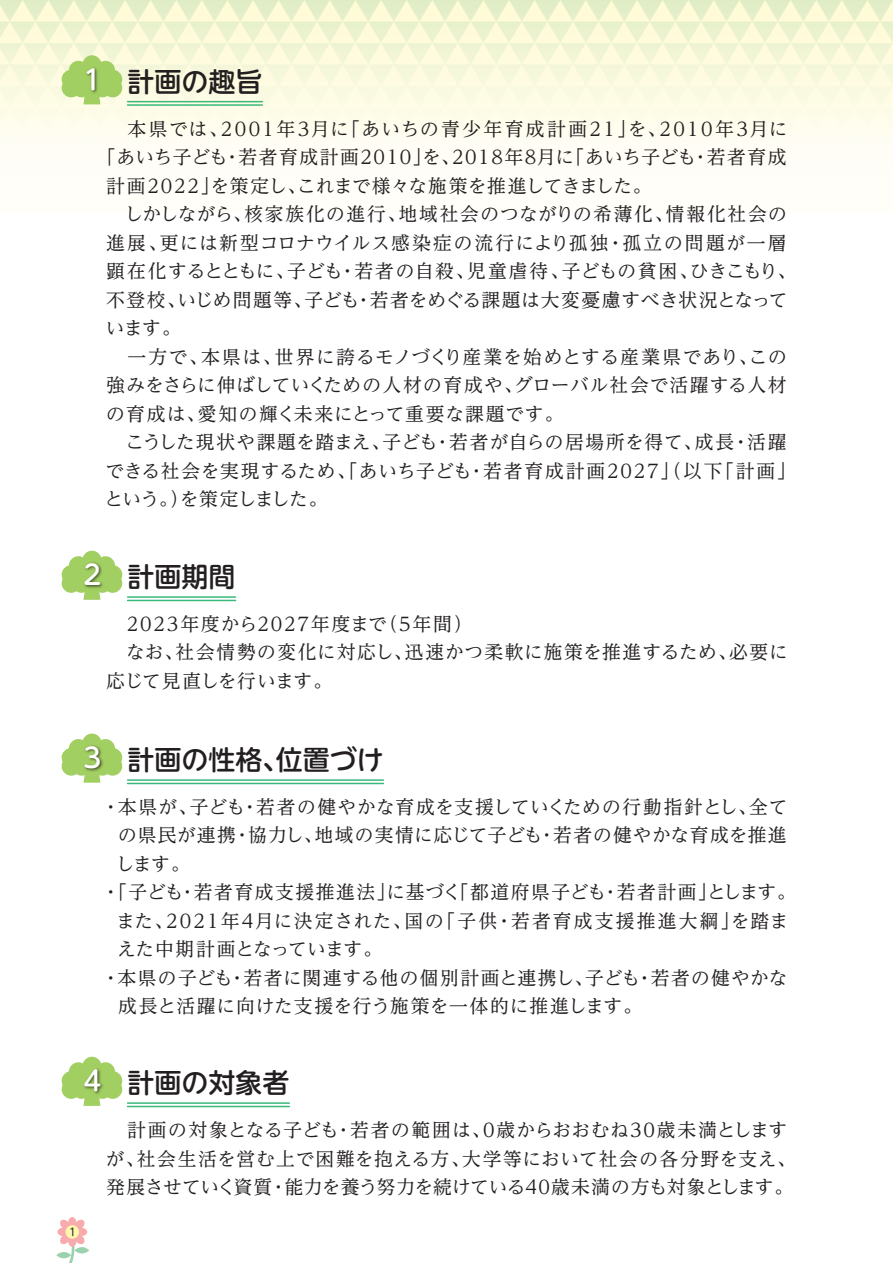
<style>
.page{position:relative;width:893px;height:1263px;background:#fff}
.page>*{position:absolute;margin:0;border:0;box-sizing:border-box;transform-origin:0 0}
.t1{font:500 27px "UD Shin M Go Pro";color:#231f20}
.t2{font:500 27px "UD Shin M Go Pro";color:#fff}
.t3{font:18.75px "UD Reimin Pro";letter-spacing:.05em;color:#231f20}
.t4{font:18.75px/28.5px "UD Reimin Pro";letter-spacing:.03em;color:#231f20}
.t5{font:18.75px "UD Reimin Pro";letter-spacing:.085em;color:#231f20}
.t6{font:18.75px "UD Reimin Pro";letter-spacing:.015em;color:#231f20}
.t7{font:18.75px "UD Reimin Pro";letter-spacing:.13em;color:#231f20}
.t8{font:18.75px "UD Reimin Pro";letter-spacing:.07em;color:#231f20}
.t9{font:18.75px "UD Reimin Pro";letter-spacing:.025em;color:#231f20}
.t10{font:18.75px "UD Reimin Pro";letter-spacing:.12em;color:#231f20}
.t11{font:18.75px "UD Reimin Pro";letter-spacing:.08em;color:#231f20}
.t12{font:18.75px "UD Reimin Pro";letter-spacing:.1em;color:#231f20}
.t13{font:18.75px "UD Reimin Pro";letter-spacing:-.01em;color:#231f20}
.t14{font:18.75px "UD Reimin Pro";letter-spacing:-.04em;color:#231f20}
.t15{font:18.75px "UD Reimin Pro";letter-spacing:-.025em;color:#231f20}
.t16{font:10.5px "UD Shin M Go Pro";color:#231f20}
.s1{color:#fff}
</style>
<div class="page">
<svg style="left:0;top:0;width:893px;height:144px;background:#f8f8dd"></svg>
<svg style="left:56px;top:1219px;width:33px;height:44px"></svg>
<div style="left:66px;top:1225px;width:13px;height:14px;background:#fff8ae;border-radius:50%"></div>
<div style="left:82px;top:55px;width:20px;height:19px;background:#a2cf62;border-radius:50%"></div>
<div style="left:69px;top:61px;width:19px;height:19px;background:#a2cf62;border-radius:50%"></div>
<div style="left:96px;top:61px;width:19px;height:19px;background:#a2cf62;border-radius:50%"></div>
<div style="left:62px;top:70px;width:19px;height:19px;background:#a2cf62;border-radius:50%"></div>
<div style="left:103px;top:70px;width:19px;height:19px;background:#a2cf62;border-radius:50%"></div>
<div style="left:72px;top:78px;width:19px;height:19px;background:#a2cf62;border-radius:50%"></div>
<div style="left:62px;top:78px;width:19px;height:19px;background:#a2cf62;border-radius:50%"></div>
<div style="left:103px;top:78px;width:19px;height:19px;background:#a2cf62;border-radius:50%"></div>
<img style="left:81px;top:67px;width:26px;height:37px">
<div style="left:82px;top:551px;width:20px;height:19px;background:#a2cf62;border-radius:50%"></div>
<div style="left:69px;top:556px;width:19px;height:19px;background:#a2cf62;border-radius:50%"></div>
<div style="left:96px;top:556px;width:19px;height:19px;background:#a2cf62;border-radius:50%"></div>
<div style="left:62px;top:565px;width:19px;height:19px;background:#a2cf62;border-radius:50%"></div>
<div style="left:103px;top:565px;width:19px;height:19px;background:#a2cf62;border-radius:50%"></div>
<div style="left:72px;top:574px;width:19px;height:19px;background:#a2cf62;border-radius:50%"></div>
<div style="left:62px;top:574px;width:19px;height:19px;background:#a2cf62;border-radius:50%"></div>
<div style="left:103px;top:574px;width:19px;height:19px;background:#a2cf62;border-radius:50%"></div>
<img style="left:81px;top:562px;width:26px;height:38px">
<svg style="left:82px;top:733px;width:20px;height:20px"></svg>
<div style="left:82px;top:739px;width:20px;height:19px;background:#a2cf62;border-radius:50%"></div>
<div style="left:69px;top:739px;width:19px;height:19px;background:#a2cf62;border-radius:50%"></div>
<div style="left:96px;top:739px;width:19px;height:19px;background:#a2cf62;border-radius:50%"></div>
<div style="left:62px;top:748px;width:19px;height:19px;background:#a2cf62;border-radius:50%"></div>
<div style="left:103px;top:748px;width:19px;height:19px;background:#a2cf62;border-radius:50%"></div>
<div style="left:72px;top:756px;width:19px;height:20px;background:#a2cf62;border-radius:50%"></div>
<div style="left:62px;top:756px;width:19px;height:20px;background:#a2cf62;border-radius:50%"></div>
<div style="left:103px;top:756px;width:19px;height:20px;background:#a2cf62;border-radius:50%"></div>
<svg style="left:83px;top:782px;width:17px;height:1px"></svg>
<img style="left:81px;top:745px;width:26px;height:37px">
<div style="left:82px;top:1057px;width:20px;height:19px;background:#a2cf62;border-radius:50%"></div>
<div style="left:69px;top:1062px;width:19px;height:19px;background:#a2cf62;border-radius:50%"></div>
<div style="left:96px;top:1062px;width:19px;height:19px;background:#a2cf62;border-radius:50%"></div>
<div style="left:62px;top:1071px;width:19px;height:19px;background:#a2cf62;border-radius:50%"></div>
<div style="left:103px;top:1071px;width:19px;height:19px;background:#a2cf62;border-radius:50%"></div>
<div style="left:72px;top:1080px;width:19px;height:19px;background:#a2cf62;border-radius:50%"></div>
<div style="left:62px;top:1080px;width:19px;height:19px;background:#a2cf62;border-radius:50%"></div>
<div style="left:103px;top:1080px;width:19px;height:19px;background:#a2cf62;border-radius:50%"></div>
<img style="left:81px;top:1068px;width:26px;height:38px">
<hr style="left:128px;top:101px;width:134px;height:1px;background:#39b97a">
<hr style="left:128px;top:104px;width:134px;height:2px;background:#39b97a">
<hr style="left:128px;top:596px;width:108px;height:2px;background:#39b97a">
<hr style="left:128px;top:600px;width:108px;height:1px;background:#39b97a">
<hr style="left:128px;top:779px;width:255px;height:2px;background:#39b97a">
<hr style="left:128px;top:783px;width:255px;height:1px;background:#39b97a">
<hr style="left:128px;top:1102px;width:161px;height:2px;background:#39b97a">
<hr style="left:128px;top:1106px;width:161px;height:1px;background:#39b97a">
<h1 class="t1" style="left:83px;top:60px;width:180px"><span class="s1">1</span> 計画の趣旨</h1>
<p class="t7" style="left:106px;top:113px;width:683px">　本県では、2001年3月に「あいちの青少年育成計画21」を、2010年3月に</p>
<p class="t5" style="left:97px;top:142px;width:691px">「あいち子ども･若者育成計画2010」を、2018年8月に「あいち子ども･若者育成</p>
<p class="t6" style="left:106px;top:170px;width:547px">計画2022」を策定し、これまで様々な施策を推進してきました。</p>
<p class="t11" style="left:124px;top:199px;width:664px">しかしながら、核家族化の進行、地域社会のつながりの希薄化、情報化社会の</p>
<p class="t5" style="left:106px;top:227px;width:682px">進展、更には新型コロナウイルス感染症の流行により孤独・孤立の問題が一層</p>
<p class="t6" style="left:106px;top:256px;width:691px">顕在化するとともに、子ども・若者の自殺、児童虐待、子どもの貧困、ひきこもり、</p>
<p class="t9" style="left:106px;top:284px;width:683px">不登校、いじめ問題等、子ども・若者をめぐる課題は大変憂慮すべき状況となって</p>
<p class="t3" style="left:106px;top:313px;width:77px">います。</p>
<p class="t3" style="left:106px;top:341px;width:682px">　一方で、本県は、世界に誇るモノづくり産業を始めとする産業県であり、この</p>
<p class="t3" style="left:106px;top:370px;width:682px">強みをさらに伸ばしていくための人材の育成や、グローバル社会で活躍する人材</p>
<p class="t3" style="left:106px;top:398px;width:459px">の育成は、愛知の輝く未来にとって重要な課題です。</p>
<p class="t4" style="left:125px;top:427px;width:663px">こうした現状や課題を踏まえ、子ども･若者が自らの居場所を得て、成長・活躍</p>
<p class="t8" style="left:105px;top:455px;width:692px">できる社会を実現するため、「あいち子ども･若者育成計画2027」（以下「計画」</p>
<p class="t14" style="left:104px;top:484px;width:225px">という。）を策定しました。</p>
<h1 class="t2" style="left:83px;top:553px;width:19px">2</h1>
<h1 class="t1" style="left:128px;top:555px;width:109px">計画期間</h1>
<p class="t12" style="left:106px;top:609px;width:368px">　2023年度から2027年度まで（5年間）</p>
<p class="t3" style="left:126px;top:637px;width:663px">なお、社会情勢の変化に対応し、迅速かつ柔軟に施策を推進するため、必要に</p>
<p class="t15" style="left:106px;top:666px;width:228px">応じて見直しを行います。</p>
<h1 class="t2" style="left:83px;top:736px;width:19px">3</h1>
<h1 class="t1" style="left:128px;top:738px;width:258px">計画の性格、位置づけ</h1>
<p class="t3" style="left:102px;top:791px;width:687px">・本県が、子ども・若者の健やかな育成を支援していくための行動指針とし、全て</p>
<p class="t3" style="left:118px;top:820px;width:670px">の県民が連携･協力し、地域の実情に応じて子ども･若者の健やかな育成を推進</p>
<p class="t3" style="left:115px;top:848px;width:76px">します。</p>
<p class="t5" style="left:102px;top:877px;width:696px">・「子ども･若者育成支援推進法」に基づく「都道府県子ども･若者計画」とします。</p>
<p class="t10" style="left:117px;top:905px;width:673px">また、2021年4月に決定された、国の「子供・若者育成支援推進大綱」を踏ま</p>
<p class="t13" style="left:117px;top:934px;width:267px">えた中期計画となっています。</p>
<p class="t3" style="left:102px;top:962px;width:687px">・本県の子ども・若者に関連する他の個別計画と連携し、子ども・若者の健やかな</p>
<p class="t3" style="left:118px;top:991px;width:525px">成長と活躍に向けた支援を行う施策を一体的に推進します。</p>
<h1 class="t2" style="left:83px;top:1059px;width:19px">4</h1>
<h1 class="t1" style="left:128px;top:1061px;width:163px">計画の対象者</h1>
<p class="t4" style="left:106px;top:1115px;width:692px;text-indent:21px">計画の対象となる子ども･若者の範囲は、0歳からおおむね30歳未満としますが、社会生活を営む上で困難を抱える方、大学等において社会の各分野を支え、発展させていく資質･能力を養う努力を続けている40歳未満の方も対象とします。</p>
<p class="t16" style="left:69px;top:1223px;width:8px">1</p>
</div>
